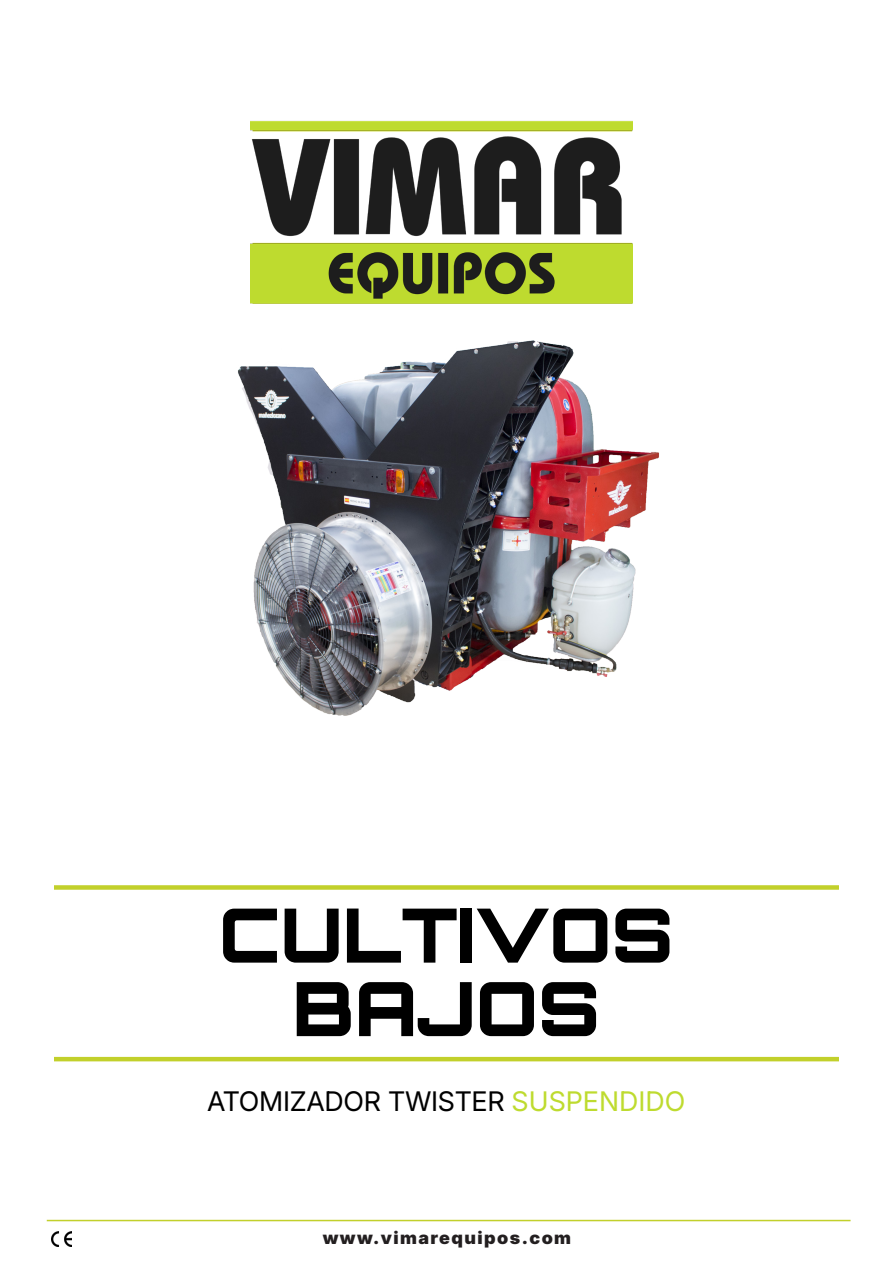
<style>
.page{position:relative;width:893px;height:1263px;background:#fff}
.page>*{position:absolute;margin:0;border:0;box-sizing:border-box;transform-origin:0 0}
.Titulo_principal_pequeño{font:900 75px "Orbitron";color:#000}
.Subtitulo_principal{font:27px "Inter 18 pt";letter-spacing:-.01em;color:#000}
.t1{font:900 17.25px "Inter 18 pt";letter-spacing:.08em;color:#231f20;scale:1.04 1}
.s1{color:#bedb2f}
</style>
<div class="page">
<hr style="left:54px;top:1057px;width:785px;height:4px;background:#c2d02b">
<div style="left:54px;top:885px;width:785px;height:5px;background:#c2d02b"></div>
<img style="left:52px;top:1231px;width:19px;height:15px">
<hr style="left:47px;top:1220px;width:803px;height:1px;background:#c2d02b">
<img style="left:238px;top:340px;width:421px;height:376px">
<img style="left:250px;top:120px;width:382px;height:184px">
<p class="Titulo_principal_pequeño" style="left:219px;top:888px;width:456px">CULTIVOS</p>
<p class="Titulo_principal_pequeño" style="left:292px;top:962px;width:309px">BAJOS</p>
<p class="Subtitulo_principal" style="left:207px;top:1081px;width:480px">ATOMIZADOR TWISTER <span class="s1">SUSPENDIDO</span></p>
<p class="t1" style="left:323px;top:1224px;width:240px">www.vimarequipos.com</p>
</div>
